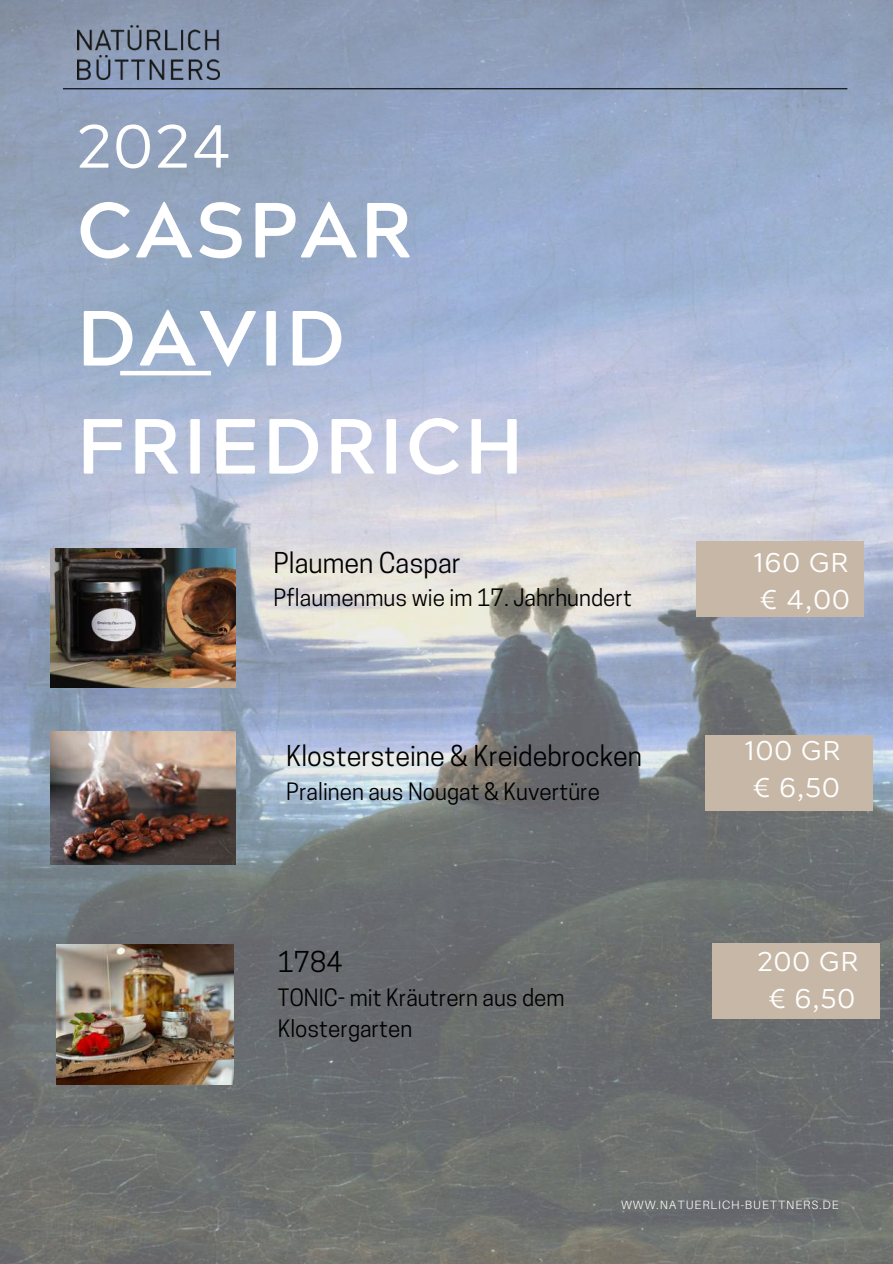
<style>
.page{position:relative;width:893px;height:1264px;background:#fff}
.page>*{position:absolute;margin:0;border:0;box-sizing:border-box;transform-origin:0 0}
.t1{font:700 77.85px/108px "Acherus Grotesque";letter-spacing:.04em;color:#fff}
.t2{font:60.6px "Acherus Grotesque";color:#fff}
.t3{font:27px "Cooper Hewitt";color:#000}
.t4{font:27px/37.2px "Acherus Grotesque";letter-spacing:.04em;color:#fff;text-align:center}
.t5{font:22.5px/31.5px "Cooper Hewitt";color:#000}
.t6{font:300 12px "Aileron";letter-spacing:.08em;color:#fff}
</style>
<div class="page">
<img style="left:0;top:0;width:892px;height:1263px">
<hr style="left:120px;top:371px;width:91px;height:4px;background:#fff">
<img style="left:77px;top:26px;width:143px;height:54px">
<hr style="left:63px;top:88px;width:784px;height:1px;background:#000">
<div style="left:696px;top:541px;width:167px;height:76px;background:#c6b7a6"></div>
<img style="left:51px;top:548px;width:184px;height:139px">
<div style="left:711px;top:943px;width:168px;height:75px;background:#c6b7a6"></div>
<div style="left:705px;top:735px;width:167px;height:76px;background:#c6b7a6"></div>
<img style="left:56px;top:944px;width:177px;height:140px">
<img style="left:51px;top:731px;width:184px;height:133px">
<h2 class="t2" style="left:77px;top:122px;width:155px">2024</h2>
<h1 class="t1" style="left:77px;top:187px;width:448px">CASPAR<br>DAVID<br>FRIEDRICH</h1>
<p class="t3" style="left:273px;top:552px;width:189px">Plaumen Caspar</p>
<p class="t5" style="left:273px;top:585px;width:360px">Pflaumenmus wie im 17. Jahrhundert</p>
<p class="t3" style="left:286px;top:746px;width:357px">Klostersteine &amp; Kreidebrocken</p>
<p class="t5" style="left:286px;top:778px;width:315px">Pralinen aus Nougat &amp; Kuvertüre</p>
<p class="t3" style="left:278px;top:951px;width:66px">1784</p>
<p class="t5" style="left:278px;top:984px;width:288px">TONIC- mit Kräutrern aus dem<br>Klostergarten</p>
<p class="t4" style="left:753px;top:547px;width:97px;text-align:left">160 GR € 4,00</p>
<p class="t4" style="left:744px;top:735px;width:97px">100 GR € 6,50</p>
<p class="t4" style="left:757px;top:946px;width:102px">200 GR € 6,50</p>
<p class="t6" style="left:621px;top:1197px;width:219px">WWW.NATUERLICH-BUETTNERS.DE</p>
</div>
